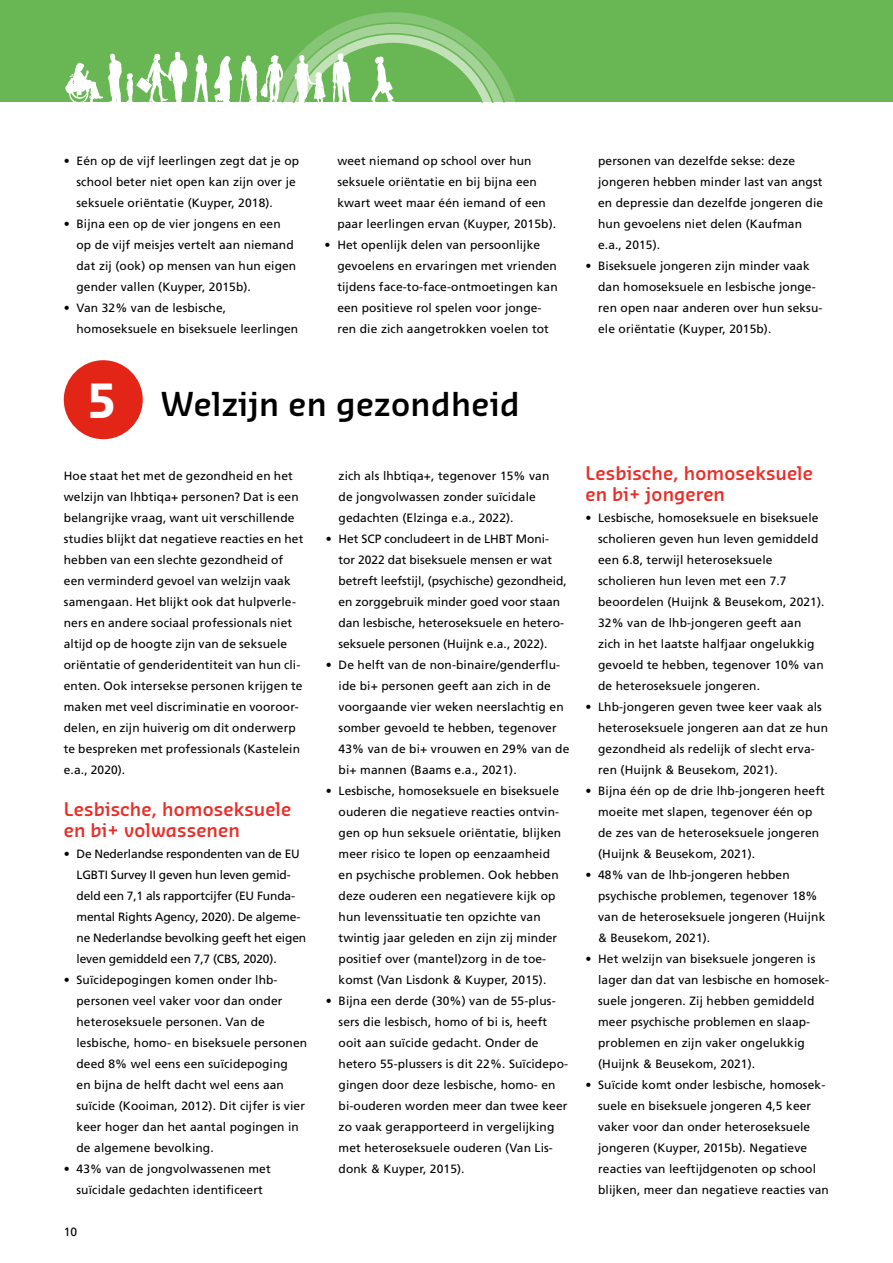
<style>
.page{position:relative;width:893px;height:1263px;background:#fff}
.page>*{position:absolute;margin:0;border:0;box-sizing:border-box;transform-origin:0 0}
.t1{font:700 45px "Sansa Pro";color:#fff}
.t2{font:600 31.5px "Sansa Pro";letter-spacing:.015em;color:#000}
.t3{font:600 18px/21px "Sansa Pro";letter-spacing:.01em;color:#e92e28}
.t4{font:12px/21px "Frutiger LT Pro";letter-spacing:.01em;color:#000}
.t5{font:12px/21px "Frutiger LT Pro";letter-spacing:-.01em;color:#000}
</style>
<div class="page">
<div style="left:0;top:0;width:893px;height:102px;background:#69b754"></div>
<svg style="left:239px;top:12px;width:278px;height:91px"></svg>
<svg style="left:65px;top:52px;width:167px;height:50px"></svg>
<div style="left:64px;top:360px;width:79px;height:79px;background:#e32518;border-radius:50%"></div>
<p class="t4" style="left:77px;top:150px;width:224px;text-indent:-13px">• Eén op de vijf leerlingen zegt dat je op school beter niet open kan zijn over je seksuele oriëntatie (Kuyper, 2018).</p>
<p class="t4" style="left:77px;top:213px;width:221px;text-indent:-13px">• Bijna een op de vier jongens en een op de vijf meisjes vertelt aan niemand dat zij (ook) op mensen van hun eigen gender vallen (Kuyper, 2015b).</p>
<p class="t4" style="left:77px;top:297px;width:223px;text-indent:-13px">• Van 32% van de lesbische, homoseksuele en biseksuele leerlingen</p>
<p class="t4" style="left:337px;top:150px;width:220px">weet niemand op school over hun seksuele oriëntatie en bij bijna een kwart weet maar één iemand of een paar leerlingen ervan (Kuyper, 2015b).</p>
<p class="t4" style="left:337px;top:234px;width:222px;text-indent:-13px">• Het openlijk delen van persoonlijke gevoelens en ervaringen met vrienden tijdens face-to-face-ontmoetingen kan een positieve rol spelen voor jonge&shy;ren die zich aangetrokken voelen tot</p>
<p class="t4" style="left:598px;top:150px;width:226px">personen van dezelfde sekse: deze jongeren hebben minder last van angst en depressie dan dezelfde jongeren die hun gevoelens niet delen (Kaufman e.a., 2015).</p>
<p class="t4" style="left:598px;top:255px;width:226px;text-indent:-13px">• Biseksuele jongeren zijn minder vaak dan homoseksuele en lesbische jonge&shy;ren open naar anderen over hun seksu&shy;ele oriëntatie (Kuyper, 2015b).</p>
<h1 class="t1" style="left:88px;top:370px;width:30px">5</h1>
<h2 class="t2" style="left:161px;top:382px;width:360px">Welzijn en gezondheid</h2>
<p class="t4" style="left:64px;top:465px;width:241px">Hoe staat het met de gezondheid en het welzijn van lhbtiqa+ personen? Dat is een belangrijke vraag, want uit verschillende studies blijkt dat negatieve reacties en het hebben van een slechte gezondheid of een verminderd gevoel van welzijn vaak samengaan. Het blijkt ook dat hulpverle&shy;ners en andere sociaal professionals niet altijd op de hoogte zijn van de seksuele oriëntatie of genderidentiteit van hun cli&shy;ënten. Ook intersekse personen krijgen te maken met veel discriminatie en vooroor&shy;delen, en zijn huiverig om dit onderwerp te bespreken met professionals (Kastelein e.a., 2020).</p>
<h3 class="t3" style="left:64px;top:798px;width:229px">Lesbische, homoseksuele en bi+ volwassenen</h3>
<p class="t5" style="left:77px;top:843px;width:231px;text-indent:-13px">• De Nederlandse respondenten van de EU LGBTI Survey II geven hun leven gemid&shy;deld een 7,1 als rapportcijfer (EU Funda&shy;mental Rights Agency, 2020). De algeme&shy;ne Nederlandse bevolking geeft het eigen leven gemiddeld een 7,7 (CBS, 2020).</p>
<p class="t4" style="left:77px;top:969px;width:232px;text-indent:-13px">• Suïcidepogingen komen onder lhb&shy;personen veel vaker voor dan onder heteroseksuele personen. Van de lesbische, homo- en biseksuele personen deed 8% wel eens een suïcidepoging<br>en bijna de helft dacht wel eens aan suïcide (Kooiman, 2012). Dit cijfer is vier keer hoger dan het aantal pogingen in de algemene bevolking.</p>
<p class="t4" style="left:64px;top:1158px;width:208px;text-align:center">• 43% van de jongvolwassenen met suïcidale gedachten identificeert</p>
<p class="t4" style="left:64px;top:1221px;width:15px">10</p>
<p class="t4" style="left:339px;top:465px;width:212px">zich als lhbtiqa+, tegenover 15% van de jongvolwassen zonder suïcidale gedachten (Elzinga e.a., 2022).</p>
<p class="t4" style="left:339px;top:528px;width:230px;text-indent:-13px">• Het SCP concludeert in de LHBT Moni&shy;tor 2022 dat biseksuele mensen er wat betreft leefstijl, (psychische) gezondheid, en zorggebruik minder goed voor staan dan lesbische, heteroseksuele en hetero&shy;seksuele personen (Huijnk e.a., 2022).</p>
<p class="t4" style="left:339px;top:654px;width:232px;text-indent:-13px">• De helft van de non-binaire/genderflu&shy;ïde bi+ personen geeft aan zich in de voorgaande vier weken neerslachtig en somber gevoeld te hebben, tegenover 43% van de bi+ vrouwen en 29% van de bi+ mannen (Baams e.a., 2021).</p>
<p class="t4" style="left:339px;top:780px;width:224px;text-indent:-13px">• Lesbische, homoseksuele en biseksuele ouderen die negatieve reacties ontvin&shy;gen op hun seksuele oriëntatie, blijken meer risico te lopen op eenzaamheid en psychische problemen. Ook hebben deze ouderen een negatievere kijk op hun levenssituatie ten opzichte van twintig jaar geleden en zijn zij minder positief over (mantel)zorg in de toe&shy;komst (Van Lisdonk &amp; Kuyper, 2015).</p>
<p class="t4" style="left:339px;top:990px;width:231px;text-indent:-13px">• Bijna een derde (30%) van de 55-plus&shy;sers die lesbisch, homo of bi is, heeft ooit aan suïcide gedacht. Onder de hetero 55-plussers is dit 22%. Suïcidepo&shy;gingen door deze lesbische, homo- en bi-ouderen worden meer dan twee keer zo vaak gerapporteerd in vergelijking met heteroseksuele ouderen (Van Lis&shy;donk &amp; Kuyper, 2015).</p>
<h3 class="t3" style="left:585px;top:462px;width:229px">Lesbische, homoseksuele en bi+ jongeren</h3>
<p class="t4" style="left:598px;top:507px;width:228px;text-indent:-13px">• Lesbische, homoseksuele en biseksuele scholieren geven hun leven gemiddeld een 6.8, terwijl heteroseksuele scholieren hun leven met een 7.7 beoordelen (Huijnk &amp; Beusekom, 2021).<br>32% van de lhb-jongeren geeft aan zich in het laatste halfjaar ongelukkig gevoeld te hebben, tegenover 10% van de heteroseksuele jongeren.</p>
<p class="t4" style="left:598px;top:696px;width:231px;text-indent:-13px">• Lhb-jongeren geven twee keer vaak als heteroseksuele jongeren aan dat ze hun gezondheid als redelijk of slecht erva&shy;ren (Huijnk &amp; Beusekom, 2021).</p>
<p class="t4" style="left:598px;top:780px;width:228px;text-indent:-13px">• Bijna één op de drie lhb-jongeren heeft moeite met slapen, tegenover één op de zes van de heteroseksuele jongeren (Huijnk &amp; Beusekom, 2021).</p>
<p class="t4" style="left:598px;top:864px;width:229px;text-indent:-13px">• 48% van de lhb-jongeren hebben psychische problemen, tegenover 18% van de heteroseksuele jongeren (Huijnk &amp; Beusekom, 2021).</p>
<p class="t4" style="left:598px;top:948px;width:233px;text-indent:-13px">• Het welzijn van biseksuele jongeren is lager dan dat van lesbische en homosek&shy;suele jongeren. Zij hebben gemiddeld meer psychische problemen en slaap&shy;problemen en zijn vaker ongelukkig (Huijnk &amp; Beusekom, 2021).</p>
<p class="t4" style="left:598px;top:1074px;width:232px;text-indent:-13px">• Suïcide komt onder lesbische, homosek&shy;suele en biseksuele jongeren 4,5 keer vaker voor dan onder heteroseksuele jongeren (Kuyper, 2015b). Negatieve reacties van leeftijdgenoten op school blijken, meer dan negatieve reacties van</p>
</div>
